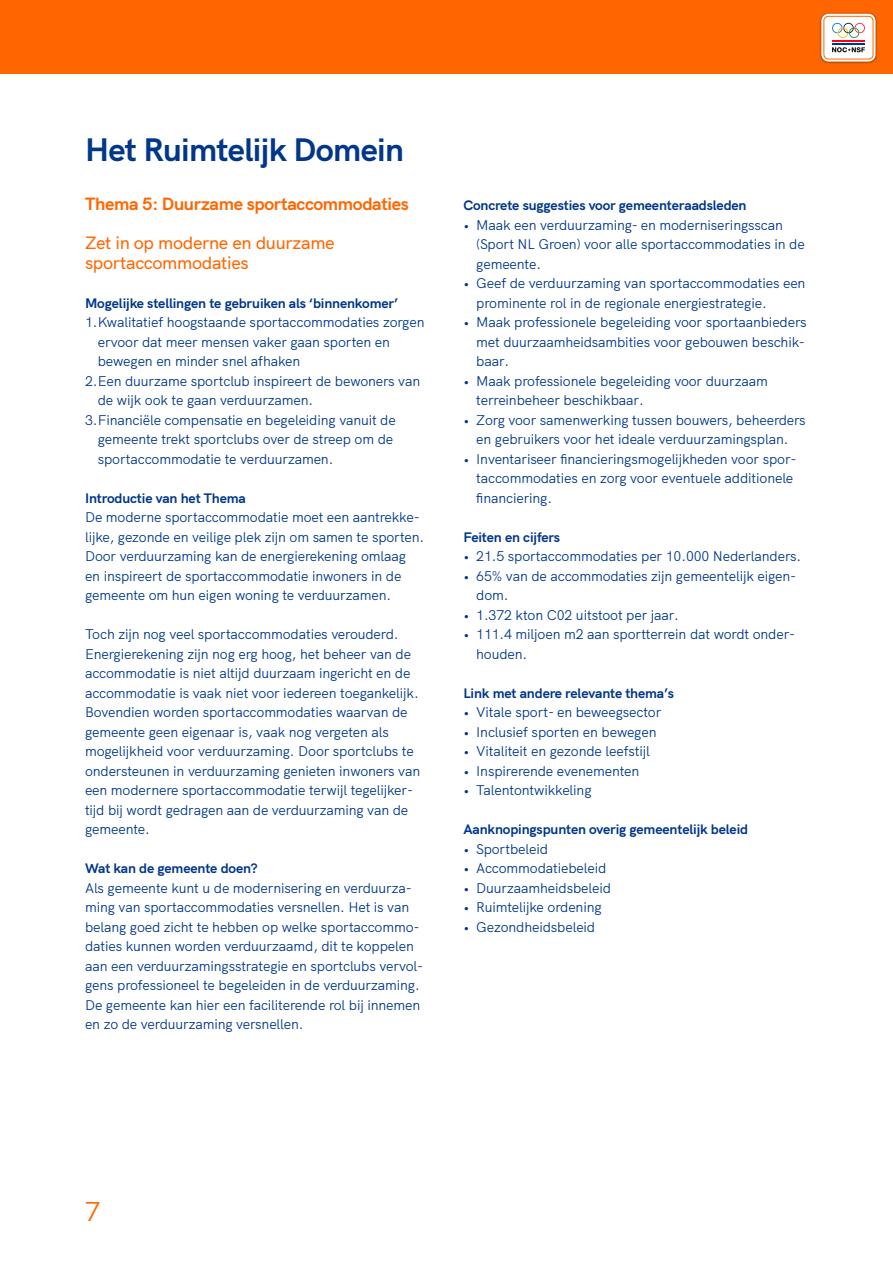
<style>
.page{position:relative;width:893px;height:1263px;background:#fff}
.page>*{position:absolute;margin:0;border:0;box-sizing:border-box;transform-origin:0 0}
.HOOFDSTUK{font:700 33px "HK Grotesk";letter-spacing:-.02em;color:#00378a}
.t1{font:27px "HK Grotesk";color:#f60}
.TUSSENKOP{font:500 18px/19.5px "HK Grotesk";letter-spacing:-.02em;color:#f60}
.THEMA{font:700 18px "HK Grotesk";letter-spacing:-.02em;color:#f60}
.BODY{font:13.95px/19.5px "HK Grotesk";letter-spacing:-.01em;color:#00378a}
.BODY_BOLD_AL{font:700 13.95px "HK Grotesk";letter-spacing:-.01em;color:#00378a}
</style>
<div class="page">
<div style="left:0;top:0;width:893px;height:73px;background:#f60"></div>
<img style="left:820px;top:13px;width:57px;height:51px">
<svg style="left:821px;top:14px;width:54px;height:48px;background:#e8d5cc"></svg>
<p class="HOOFDSTUK" style="left:85px;top:123px;width:320px">Het Ruimtelijk Domein</p>
<p class="THEMA" style="left:85px;top:190px;width:325px">Thema 5: Duurzame sportaccommodaties</p>
<p class="TUSSENKOP" style="left:85px;top:231px;width:251px">Zet in op moderne en duurzame sportaccommodaties</p>
<p class="BODY_BOLD_AL" style="left:85px;top:292px;width:314px">Mogelijke stellingen te gebruiken als ‘binnenkomer’</p>
<p class="BODY" style="left:98px;top:311px;width:328px;text-indent:-13px">1.Kwalitatief hoogstaande sportaccommodaties zorgen ervoor dat meer mensen vaker gaan sporten en bewegen en minder snel afhaken</p>
<p class="BODY" style="left:98px;top:370px;width:324px;text-indent:-13px">2.Een duurzame sportclub inspireert de bewoners van de wijk ook te gaan verduurzamen.</p>
<p class="BODY" style="left:98px;top:409px;width:300px;text-indent:-13px">3.Financiële compensatie en begeleiding vanuit de gemeente trekt sportclubs over de streep om de sportaccommodatie te verduurzamen.</p>
<p class="BODY_BOLD_AL" style="left:85px;top:487px;width:162px">Introductie van het Thema</p>
<p class="BODY" style="left:85px;top:506px;width:341px">De moderne sportaccommodatie moet een aantrekke&shy;lijke, gezonde en veilige plek zijn om samen te sporten.<br>Door verduurzaming kan de energierekening omlaag en inspireert de sportaccommodatie inwoners in de gemeente om hun eigen woning te verduurzamen.</p>
<p class="BODY" style="left:85px;top:623px;width:337px">Toch zijn nog veel sportaccommodaties verouderd.<br>Energierekening zijn nog erg hoog, het beheer van de accommodatie is niet altijd duurzaam ingericht en de accommodatie is vaak niet voor iedereen toegankelijk.<br>Bovendien worden sportaccommodaties waarvan de gemeente geen eigenaar is, vaak nog vergeten als mogelijkheid voor verduurzaming. Door sportclubs te ondersteunen in verduurzaming genieten inwoners van een modernere sportaccommodatie terwijl tegelijker&shy;tijd bij wordt gedragen aan de verduurzaming van de gemeente.</p>
<p class="BODY_BOLD_AL" style="left:85px;top:857px;width:174px">Wat kan de gemeente doen?</p>
<p class="BODY" style="left:85px;top:877px;width:340px">Als gemeente kunt u de modernisering en verduurza&shy;ming van sportaccommodaties versnellen. Het is van belang goed zicht te hebben op welke sportaccommo&shy;daties kunnen worden verduurzaamd, dit te koppelen aan een verduurzamingsstrategie en sportclubs vervol&shy;gens professioneel te begeleiden in de verduurzaming.<br>De gemeente kan hier een faciliterende rol bij innemen en zo de verduurzaming versnellen.</p>
<p class="BODY_BOLD_AL" style="left:463px;top:194px;width:285px">Concrete suggesties voor gemeenteraadsleden</p>
<p class="BODY" style="left:476px;top:214px;width:330px;text-indent:-13px">• Maak een verduurzaming- en moderniseringsscan (Sport NL Groen) voor alle sportaccommodaties in de gemeente.</p>
<p class="BODY" style="left:476px;top:272px;width:331px;text-indent:-13px">• Geef de verduurzaming van sportaccommodaties een prominente rol in de regionale energiestrategie.</p>
<p class="BODY" style="left:476px;top:311px;width:332px;text-indent:-13px">• Maak professionele begeleiding voor sportaanbieders met duurzaamheidsambities voor gebouwen beschik&shy;baar.</p>
<p class="BODY" style="left:476px;top:370px;width:293px;text-indent:-13px">• Maak professionele begeleiding voor duurzaam terreinbeheer beschikbaar.</p>
<p class="BODY" style="left:463px;top:409px;width:344px;text-align:center">• Zorg voor samenwerking tussen bouwers, beheerders en gebruikers voor het ideale verduurzamingsplan.</p>
<p class="BODY" style="left:476px;top:448px;width:322px;text-indent:-13px">• Inventariseer financieringsmogelijkheden voor spor&shy;taccommodaties en zorg voor eventuele additionele financiering.</p>
<p class="BODY_BOLD_AL" style="left:463px;top:526px;width:98px">Feiten en cijfers</p>
<p class="BODY" style="left:463px;top:545px;width:339px">• 21.5 sportaccommodaties per 10.000 Nederlanders.</p>
<p class="BODY" style="left:476px;top:565px;width:322px;text-indent:-13px">• 65% van de accommodaties zijn gemeentelijk eigen&shy;dom.</p>
<p class="BODY" style="left:463px;top:604px;width:217px">• 1.372 kton C02 uitstoot per jaar.</p>
<p class="BODY" style="left:476px;top:623px;width:320px;text-indent:-13px">• 111.4 miljoen m2 aan sportterrein dat wordt onder&shy;houden.</p>
<p class="BODY_BOLD_AL" style="left:463px;top:682px;width:212px">Link met andere relevante thema’s</p>
<p class="BODY" style="left:463px;top:701px;width:199px">• Vitale sport- en beweegsector</p>
<p class="BODY" style="left:463px;top:721px;width:195px">• Inclusief sporten en bewegen</p>
<p class="BODY" style="left:463px;top:740px;width:188px">• Vitaliteit en gezonde leefstijl</p>
<p class="BODY" style="left:463px;top:760px;width:177px">• Inspirerende evenementen</p>
<p class="BODY" style="left:463px;top:779px;width:130px">• Talentontwikkeling</p>
<p class="BODY_BOLD_AL" style="left:463px;top:818px;width:286px">Aanknopingspunten overig gemeentelijk beleid</p>
<p class="BODY" style="left:463px;top:838px;width:86px">• Sportbeleid</p>
<p class="BODY" style="left:463px;top:857px;width:144px">• Accommodatiebeleid</p>
<p class="BODY" style="left:463px;top:877px;width:149px">• Duurzaamheidsbeleid</p>
<p class="BODY" style="left:463px;top:896px;width:140px">• Ruimtelijke ordening</p>
<p class="BODY" style="left:463px;top:916px;width:133px">• Gezondheidsbeleid</p>
<h2 class="t1" style="left:85px;top:1190px;width:17px">7</h2>
</div>
